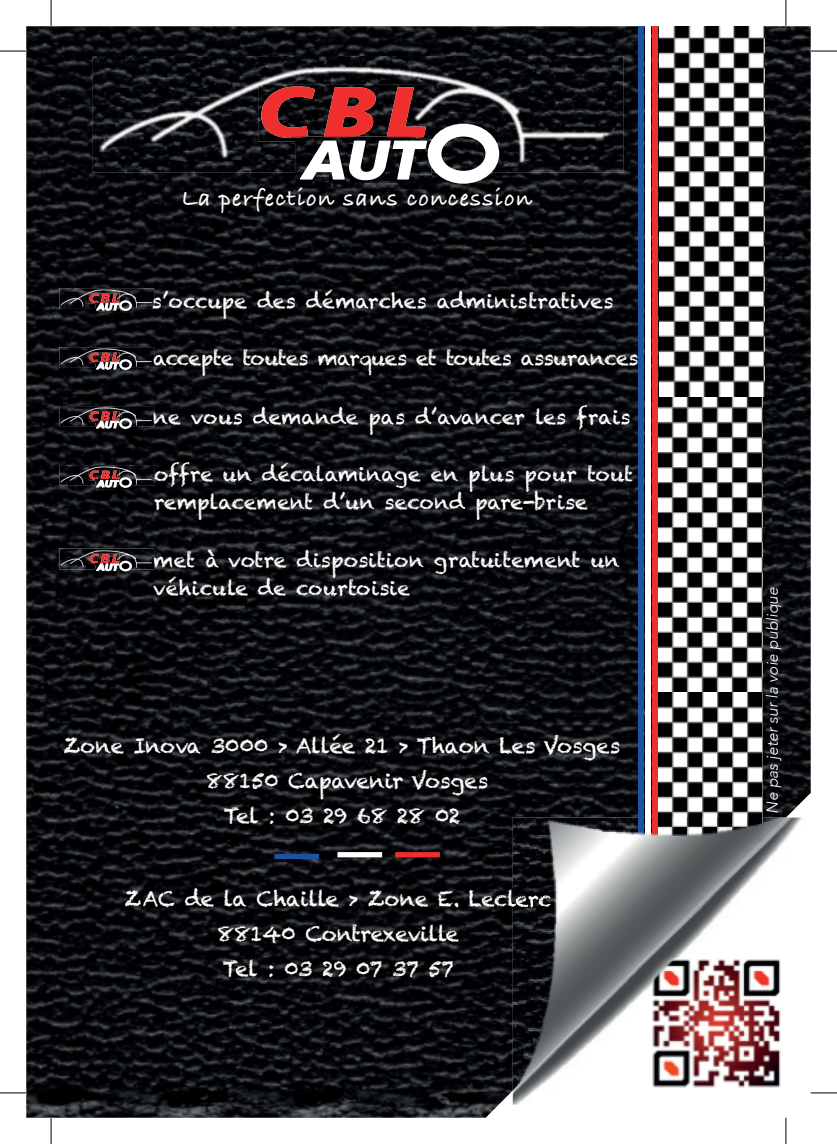
<style>
.page{position:relative;width:837px;height:1144px;background:#fff}
.page>*{position:absolute;margin:0;border:0;box-sizing:border-box;transform-origin:0 0}
.t1{font:700 24.5px "Bradley Hand ITCTT";letter-spacing:.05em;color:#fff}
.t2{font:21px/35px "Chalkduster";letter-spacing:-.02em;color:#fff;text-align:center}
.t3{font:20.12px/28px "Chalkduster";color:#fff}
.t4{font:20.12px "Chalkduster";letter-spacing:-.03em;color:#fff}
.t5{font:italic 300 15.75px "Avenir";color:#fff}
</style>
<div class="page">
<img style="left:26px;top:26px;width:784px;height:1092px">
<img style="left:93px;top:56px;width:530px;height:116px">
<img style="left:258px;top:84px;width:171px;height:58px">
<img style="left:296px;top:184px;width:135px;height:2px">
<svg style="left:261px;top:86px;width:238px;height:98px"></svg>
<svg style="left:485px;top:793px;width:325px;height:325px"></svg>
<img style="left:59px;top:288px;width:95px;height:21px">
<img style="left:89px;top:293px;width:30px;height:1px">
<svg style="left:89px;top:294px;width:43px;height:17px"></svg>
<img style="left:59px;top:406px;width:95px;height:21px">
<svg style="left:89px;top:411px;width:43px;height:18px"></svg>
<img style="left:59px;top:347px;width:95px;height:21px">
<img style="left:89px;top:352px;width:30px;height:1px">
<svg style="left:89px;top:353px;width:43px;height:17px"></svg>
<img style="left:59px;top:465px;width:95px;height:21px">
<svg style="left:89px;top:470px;width:43px;height:18px"></svg>
<img style="left:59px;top:549px;width:95px;height:20px">
<img style="left:96px;top:571px;width:24px;height:1px">
<svg style="left:89px;top:554px;width:43px;height:17px"></svg>
<div style="left:274px;top:854px;width:45px;height:5px;background:#1e53a4"></div>
<div style="left:337px;top:852px;width:45px;height:5px;background:#fff"></div>
<div style="left:395px;top:852px;width:45px;height:5px;background:#ee2f2d"></div>
<img style="left:657px;top:393px;width:105px;height:424px">
<img style="left:659px;top:99px;width:105px;height:297px">
<div style="left:638px;top:26px;width:5px;height:815px;background:#1e53a4"></div>
<div style="left:645px;top:26px;width:5px;height:815px;background:#fff"></div>
<div style="left:652px;top:26px;width:5px;height:815px;background:#ee2f2d"></div>
<img style="left:659px;top:26px;width:105px;height:73px">
<img style="left:512px;top:817px;width:293px;height:288px">
<img style="left:652px;top:958px;width:128px;height:130px">
<img style="left:512px;top:888px;width:38px;height:20px">
<img style="left:638px;top:817px;width:5px;height:24px">
<img style="left:645px;top:817px;width:5px;height:24px">
<img style="left:652px;top:817px;width:5px;height:24px">
<svg style="left:0;top:51px;width:26px;height:1px"></svg>
<svg style="left:810px;top:51px;width:26px;height:1px"></svg>
<svg style="left:0;top:1092px;width:26px;height:1px"></svg>
<svg style="left:810px;top:1092px;width:26px;height:1px"></svg>
<svg style="left:51px;top:0;width:1px;height:26px"></svg>
<svg style="left:51px;top:1118px;width:1px;height:26px"></svg>
<svg style="left:785px;top:0;width:1px;height:26px"></svg>
<svg style="left:785px;top:1118px;width:1px;height:26px"></svg>
<p class="t1" style="left:181px;top:179px;width:352px">La perfection sans concession</p>
<p class="t3" style="left:152px;top:287px;width:463px">s’occupe des démarches administratives</p>
<p class="t4" style="left:153px;top:346px;width:487px">accepte toutes marques et toutes assurances</p>
<p class="t3" style="left:153px;top:403px;width:479px">ne vous demande pas d’avancer les frais</p>
<p class="t3" style="left:154px;top:460px;width:480px">offre un décalaminage en plus pour tout remplacement d’un second pare-brise</p>
<p class="t3" style="left:153px;top:546px;width:468px">met à votre disposition gratuitement un véhicule de courtoisie</p>
<p class="t2" style="left:64px;top:728px;width:557px">Zone Inova 3000 &gt; Allée 21 &gt; Thaon Les Vosges<br>88150 Capavenir Vosges<br>Tel : 03 29 68 28 02</p>
<p class="t2" style="left:125px;top:882px;width:428px">ZAC de la Chaille &gt; Zone E. Leclerc<br>88140 Contrexeville<br>Tel : 03 29 07 37 57</p>
<p class="t5" style="left:762px;top:813px;width:228px;rotate:-90deg">Ne pas jeter sur la voie publique</p>
</div>
